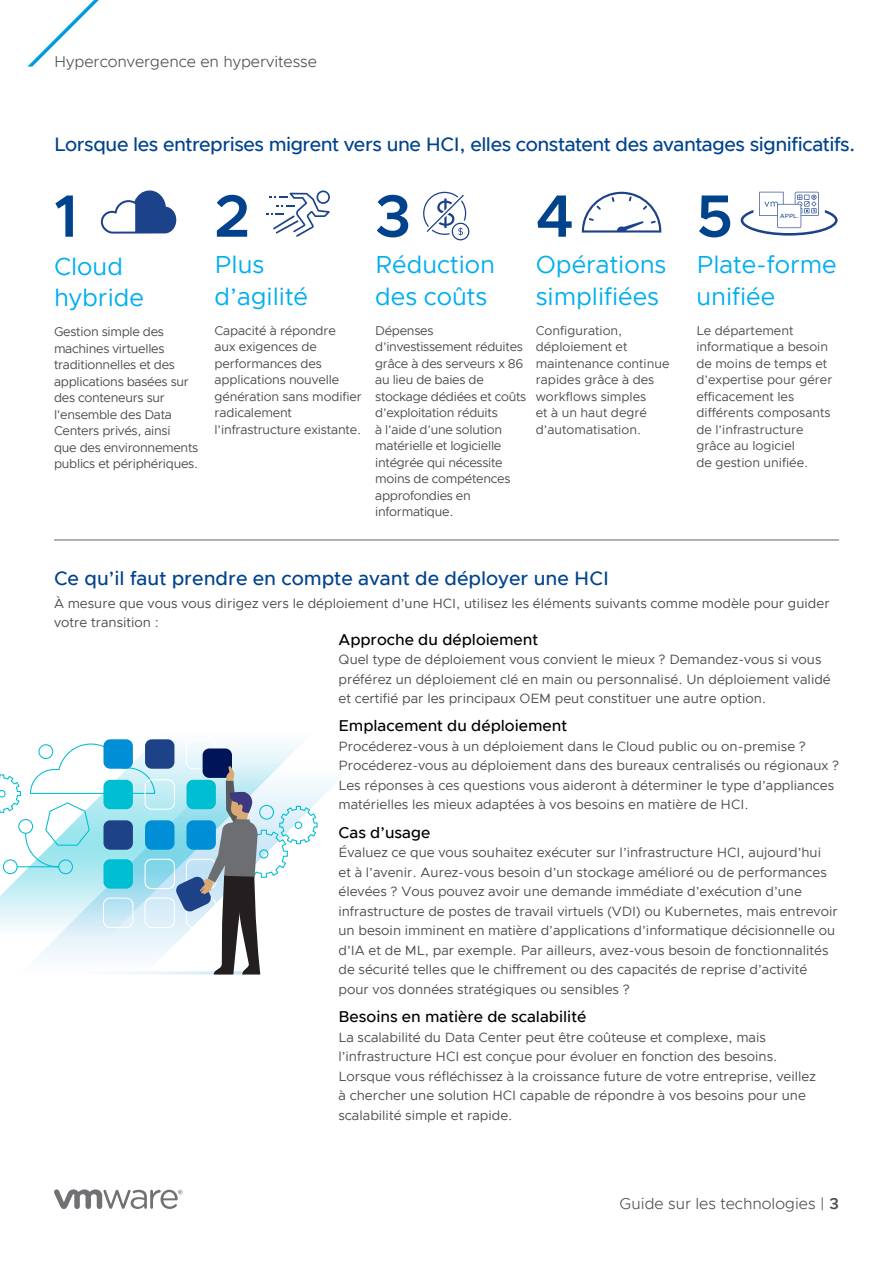
<style>
.page{position:relative;width:893px;height:1263px;background:#fff}
.page>*{position:absolute;margin:0;border:0;box-sizing:border-box;transform-origin:0 0}
.t1{font:600 60px "Metropolis";color:#00438c}
.t2{font:24.75px/31.5px "Metropolis";color:#00aeef}
.t3{font:500 19.5px "Metropolis";letter-spacing:-.02em;color:#00438c}
.t4{font:500 19.5px "Metropolis";color:#00438c}
.t5{font:500 15.75px "Metropolis";color:#000}
.t6{font:300 15.75px "Metropolis";color:#4d4d4f}
.t7{font:300 15.75px "Metropolis";color:#4b4e50}
.t8{font:13.5px/19.5px "Metropolis";color:#4d4d4f}
.t9{font:12.75px/16.5px "Metropolis";letter-spacing:-.01em;color:#4d4d4f}
.t10{font:500 6px "Metropolis";color:#1b4588}
.s1{color:#4d4d4f}
.s2{font-weight:600;color:#4d4d4f}
</style>
<div class="page">
<svg style="left:27px;top:0;width:72px;height:67px"></svg>
<svg style="left:54px;top:1189px;width:129px;height:20px"></svg>
<div style="left:186px;top:739px;width:30px;height:30px;border:1px solid #fff;border-radius:7px"></div>
<div style="left:145px;top:739px;width:29px;height:30px;background:#1d4287;border-radius:7px"></div>
<div style="left:103px;top:739px;width:30px;height:30px;background:#008ed7;border-radius:7px"></div>
<svg style="left:0;top:743px;width:318px;height:231px"></svg>
<hr style="left:54px;top:540px;width:785px;height:1px;background:#636165">
<svg style="left:101px;top:190px;width:75px;height:44px"></svg>
<svg style="left:266px;top:190px;width:64px;height:47px"></svg>
<svg style="left:423px;top:192px;width:47px;height:48px"></svg>
<svg style="left:582px;top:192px;width:79px;height:41px"></svg>
<svg style="left:741px;top:192px;width:97px;height:44px"></svg>
<p class="t6" style="left:54px;top:51px;width:264px">Hyperconvergence en hypervitesse</p>
<h3 class="t3" style="left:54px;top:132px;width:803px">Lorsque les entreprises migrent vers une HCI, elles constatent des avantages significatifs.</h3>
<h1 class="t1" style="left:54px;top:178px;width:26px">1</h1>
<h1 class="t1" style="left:215px;top:178px;width:37px">2</h1>
<h1 class="t1" style="left:375px;top:178px;width:38px">3</h1>
<h1 class="t1" style="left:536px;top:178px;width:39px">4</h1>
<h1 class="t1" style="left:696px;top:178px;width:38px">5</h1>
<p class="t10" style="left:780px;top:213px;width:20px">APPL.</p>
<h2 class="t2" style="left:54px;top:250px;width:91px">Cloud hybride</h2>
<p class="t9" style="left:54px;top:323px;width:146px">Gestion simple des machines virtuelles traditionnelles et des applications basées sur des conteneurs sur l’ensemble des Data<br>Centers privés, ainsi<br>que des environnements publics et périphériques.</p>
<h2 class="t2" style="left:215px;top:249px;width:95px">Plus d’agilité</h2>
<p class="t9" style="left:215px;top:322px;width:149px">Capacité à répondre<br>aux exigences de performances des applications nouvelle génération sans modifier radicalement l’infrastructure existante.</p>
<h2 class="t2" style="left:375px;top:249px;width:121px">Réduction des coûts</h2>
<p class="t9" style="left:375px;top:322px;width:153px">Dépenses d’investissement réduites grâce à des serveurs x 86 au lieu de baies de stockage dédiées et coûts d’exploitation réduits<br>à l’aide d’une solution matérielle et logicielle intégrée qui nécessite moins de compétences approfondies en informatique.</p>
<h2 class="t2" style="left:536px;top:249px;width:132px">Opérations simplifiées</h2>
<p class="t9" style="left:536px;top:322px;width:135px">Configuration, déploiement et maintenance continue rapides grâce à des workflows simples<br>et à un haut degré d’automatisation.</p>
<h2 class="t2" style="left:696px;top:249px;width:142px">Plate-forme unifiée</h2>
<p class="t9" style="left:696px;top:322px;width:137px">Le département informatique a besoin de moins de temps et d’expertise pour gérer efficacement les différents composants de l’infrastructure grâce au logiciel<br>de gestion unifiée.</p>
<h3 class="t4" style="left:54px;top:566px;width:556px">Ce qu’il faut prendre en compte avant de déployer une HCI</h3>
<p class="t8" style="left:54px;top:593px;width:777px">À mesure que vous vous dirigez vers le déploiement d’une HCI, utilisez les éléments suivants comme modèle pour guider votre transition :</p>
<p class="t5" style="left:338px;top:629px;width:201px">Approche du déploiement</p>
<p class="t8" style="left:338px;top:650px;width:494px">Quel type de déploiement vous convient le mieux ? Demandez-vous si vous préférez un déploiement clé en main ou personnalisé. Un déploiement validé et certifié par les principaux OEM peut constituer une autre option.</p>
<p class="t5" style="left:338px;top:716px;width:230px">Emplacement du déploiement</p>
<p class="t8" style="left:338px;top:736px;width:502px">Procéderez-vous à un déploiement dans le Cloud public ou on-premise ?<br>Procéderez-vous au déploiement dans des bureaux centralisés ou régionaux ?<br>Les réponses à ces questions vous aideront à déterminer le type d’appliances matérielles les mieux adaptées à vos besoins en matière de HCI.</p>
<p class="t5" style="left:338px;top:823px;width:93px">Cas d’usage</p>
<p class="t8" style="left:338px;top:843px;width:501px">Évaluez ce que vous souhaitez exécuter sur l’infrastructure HCI, aujourd’hui<br>et à l’avenir. Aurez-vous besoin d’un stockage amélioré ou de performances élevées ? Vous pouvez avoir une demande immédiate d’exécution d’une infrastructure de postes de travail virtuels (VDI) ou Kubernetes, mais entrevoir un besoin imminent en matière d’applications d’informatique décisionnelle ou d’IA et de ML, par exemple. Par ailleurs, avez-vous besoin de fonctionnalités de sécurité telles que le chiffrement ou des capacités de reprise d’activité pour vos données stratégiques ou sensibles ?</p>
<p class="t5" style="left:338px;top:1007px;width:249px">Besoins en matière de scalabilité</p>
<p class="t8" style="left:338px;top:1027px;width:479px">La scalabilité du Data Center peut être coûteuse et complexe, mais l’infrastructure HCI est conçue pour évoluer en fonction des besoins.<br>Lorsque vous réfléchissez à la croissance future de votre entreprise, veillez à chercher une solution HCI capable de répondre à vos besoins pour une scalabilité simple et rapide.</p>
<p class="t7" style="left:620px;top:1194px;width:221px">Guide sur les technologies <span class="s1">|</span> <span class="s2">3</span></p>
</div>
